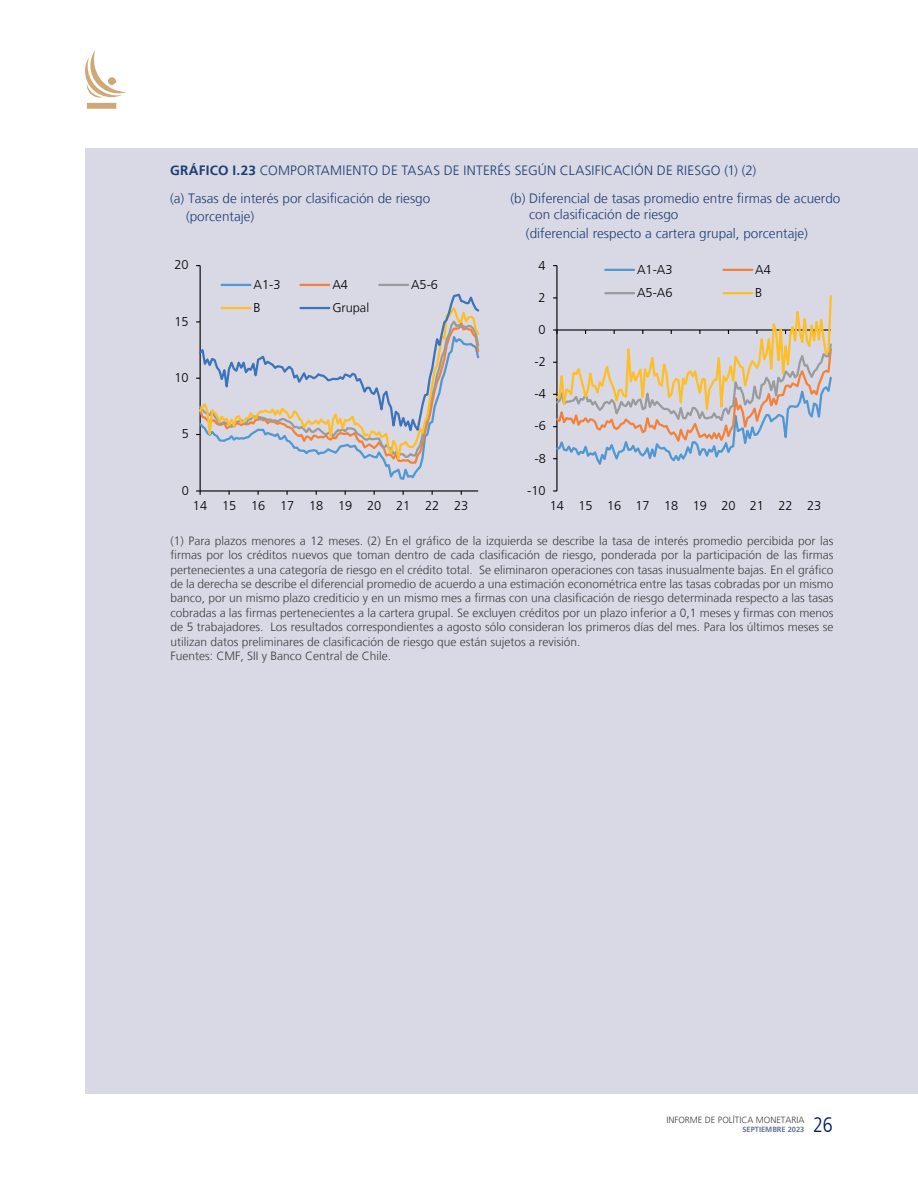
<style>
.page{position:relative;width:918px;height:1188px;background:#fff}
.page>*{position:absolute;margin:0;border:0;box-sizing:border-box;transform-origin:0 0}
.t1{font:300 condensed 21px "Frutiger LT";color:#00205b}
.Subtítulo_tabla_o_grafico{font:300 13.5px "Frutiger LT";color:#1c3e74}
.t2{font:300 12.75px "Frutiger LT";letter-spacing:-.005em;color:#000001}
.Notas_tabla_o_grafico{font:300 12px/14.4px "Frutiger LT";color:#3e3e3f;text-align:justify}
.t3{font:300 9px "Frutiger LT";color:#3e3e3f}
.t4{font:700 7.5px "Frutiger LT";color:#63709b}
.s1{font-weight:700}
</style>
<div class="page">
<svg style="left:85px;top:50px;width:42px;height:59px"></svg>
<div style="left:85px;top:149px;width:833px;height:945px;background:#d9d8e5"></div>
<hr style="left:200px;top:266px;width:1px;height:225px;background:#000001">
<hr style="left:200px;top:490px;width:278px;height:2px;background:#000001">
<svg style="left:196px;top:490px;width:5px;height:5px"></svg>
<svg style="left:196px;top:292px;width:283px;height:190px"></svg>
<hr style="left:222px;top:284px;width:28px;height:2px;background:#4f98d2">
<hr style="left:300px;top:284px;width:29px;height:2px;background:#f2813c">
<hr style="left:379px;top:284px;width:29px;height:2px;background:#999c9d">
<hr style="left:222px;top:307px;width:28px;height:2px;background:#fdbe26">
<hr style="left:300px;top:307px;width:29px;height:2px;background:#3d73ba">
<hr style="left:556px;top:266px;width:2px;height:225px;background:#000001">
<svg style="left:553px;top:290px;width:279px;height:180px"></svg>
<hr style="left:605px;top:269px;width:29px;height:2px;background:#4f98d2">
<hr style="left:724px;top:269px;width:28px;height:2px;background:#f2813c">
<hr style="left:605px;top:292px;width:29px;height:2px;background:#999c9d">
<hr style="left:724px;top:292px;width:28px;height:2px;background:#fdbe26">
<p class="Subtítulo_tabla_o_grafico" style="left:170px;top:163px;width:588px"><span class="s1">GRÁFICO I.23</span> COMPORTAMIENTO DE TASAS DE INTERÉS SEGÚN CLASIFICACIÓN DE RIESGO (1) (2)</p>
<p class="Subtítulo_tabla_o_grafico" style="left:170px;top:191px;width:262px">(a) Tasas de interés por clasificación de riesgo</p>
<p class="Subtítulo_tabla_o_grafico" style="left:510px;top:191px;width:332px">(b) Diferencial de tasas promedio entre firmas de acuerdo</p>
<p class="Subtítulo_tabla_o_grafico" style="left:186px;top:209px;width:70px">(porcentaje)</p>
<p class="Subtítulo_tabla_o_grafico" style="left:529px;top:207px;width:151px">con clasificación de riesgo</p>
<p class="Subtítulo_tabla_o_grafico" style="left:526px;top:226px;width:284px">(diferencial respecto a cartera grupal, porcentaje)</p>
<p class="t2" style="left:175px;top:258px;width:16px">20</p>
<p class="t2" style="left:175px;top:314px;width:16px">15</p>
<p class="t2" style="left:175px;top:370px;width:16px">10</p>
<p class="t2" style="left:182px;top:427px;width:9px">5</p>
<p class="t2" style="left:182px;top:483px;width:9px">0</p>
<p class="t2" style="left:254px;top:277px;width:28px">A1-3</p>
<p class="t2" style="left:332px;top:277px;width:17px">A4</p>
<p class="t2" style="left:411px;top:277px;width:28px">A5-6</p>
<p class="t2" style="left:254px;top:300px;width:9px">B</p>
<p class="t2" style="left:332px;top:300px;width:38px">Grupal</p>
<p class="t2" style="left:193px;top:499px;width:277px">14 15 16 17 18 19 20 21 22 23</p>
<p class="t2" style="left:539px;top:258px;width:9px">4</p>
<p class="t2" style="left:539px;top:290px;width:9px">2</p>
<p class="t2" style="left:539px;top:322px;width:9px">0</p>
<p class="t2" style="left:534px;top:354px;width:13px">-2</p>
<p class="t2" style="left:534px;top:387px;width:13px">-4</p>
<p class="t2" style="left:534px;top:419px;width:13px">-6</p>
<p class="t2" style="left:534px;top:451px;width:13px">-8</p>
<p class="t2" style="left:527px;top:483px;width:20px">-10</p>
<p class="t2" style="left:637px;top:262px;width:37px">A1-A3</p>
<p class="t2" style="left:755px;top:262px;width:17px">A4</p>
<p class="t2" style="left:637px;top:285px;width:37px">A5-A6</p>
<p class="t2" style="left:755px;top:285px;width:9px">B</p>
<p class="t2" style="left:550px;top:499px;width:273px">14 15 16 17 18 19 20 21 22 23</p>
<p class="Notas_tabla_o_grafico" style="left:170px;top:534px;width:665px">(1) Para plazos menores a 12 meses. (2) En el gráfico de la izquierda se describe la tasa de interés promedio percibida por las firmas por los créditos nuevos que toman dentro de cada clasificación de riesgo, ponderada por la participación de las firmas pertenecientes a una categoría de riesgo en el crédito total. Se eliminaron operaciones con tasas inusualmente bajas. En el gráfico de la derecha se describe el diferencial promedio de acuerdo a una estimación econométrica entre las tasas cobradas por un mismo banco, por un mismo plazo crediticio y en un mismo mes a firmas con una clasificación de riesgo determinada respecto a las tasas cobradas a las firmas pertenecientes a la cartera grupal. Se excluyen créditos por un plazo inferior a 0,1 meses y firmas con menos de 5 trabajadores. Los resultados correspondientes a agosto sólo consideran los primeros días del mes. Para los últimos meses se utilizan datos preliminares de clasificación de riesgo que están sujetos a revisión.</p>
<p class="Notas_tabla_o_grafico" style="left:170px;top:649px;width:222px">Fuentes: CMF, SII y Banco Central de Chile.</p>
<p class="t3" style="left:666px;top:1115px;width:140px">INFORME DE POLÍTICA MONETARIA</p>
<p class="t4" style="left:742px;top:1125px;width:64px">SEPTIEMBRE 2023</p>
<h1 class="t1" style="left:813px;top:1113px;width:22px">26</h1>
</div>
